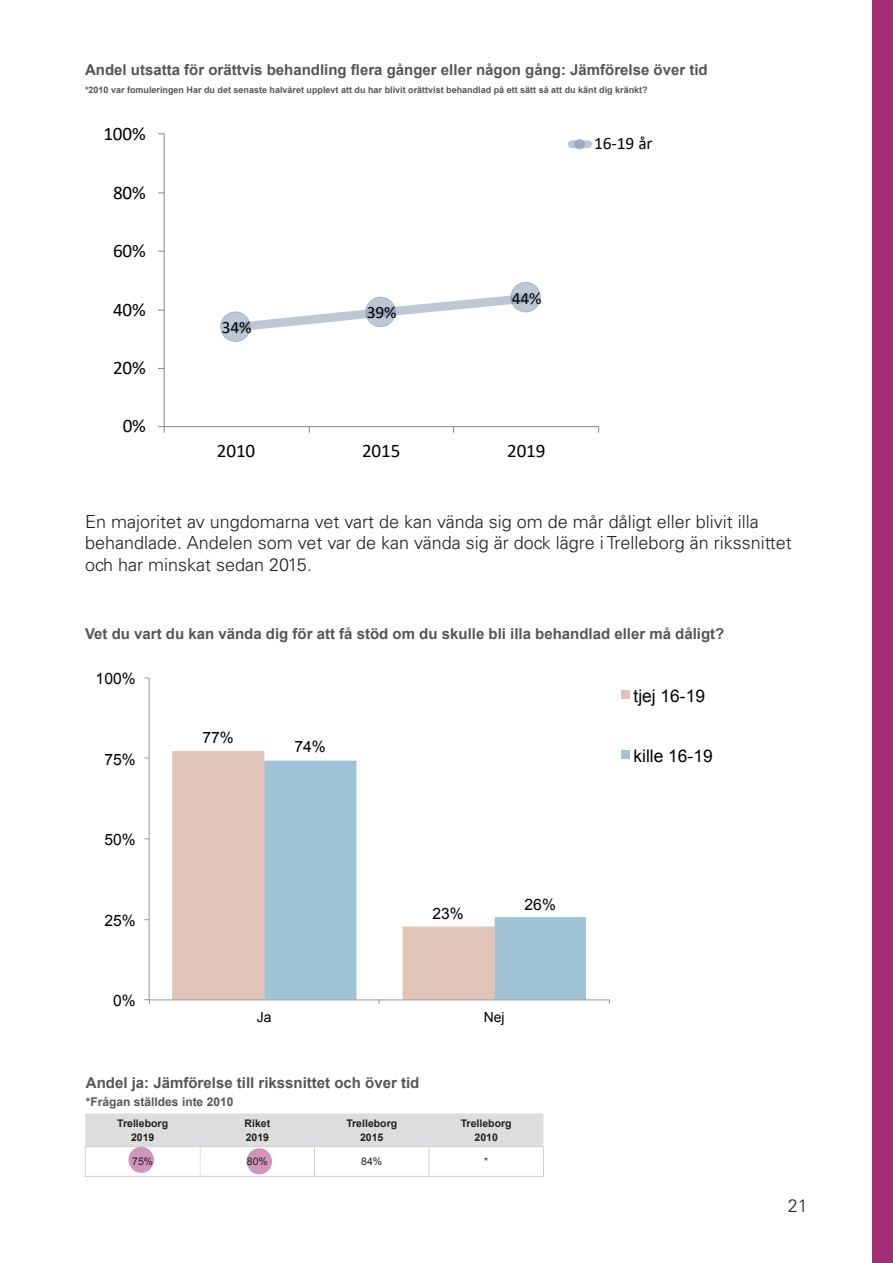
<style>
.page{position:relative;width:893px;height:1263px;background:#fff}
.page>*{position:absolute;margin:0;border:0;box-sizing:border-box;transform-origin:0 0}
.t1{font:19.05px "Calibri";letter-spacing:-.005em;color:#000}
.t2{font:300 18px/21.6px "Univers LT Std";color:#231f20}
.t3{font:17.4px "Arial";color:#000}
.t4{font:17.4px "Calibri";letter-spacing:-.005em;color:#000}
.t5{font:15.6px "Arial";color:#000}
.Bildtext{font:700 15px "Arial";color:#565655}
.t6{font:13.95px "Arial";color:#000}
.Bildtext-2{font:700 12px "Arial";color:#565655}
.Tabellrubrik_C{font:700 10.5px/13.5px "Arial";color:#231f20;text-align:center}
.Tabelltext_C{font:10.5px "Arial";color:#231f20}
.Bildtext-3{font:700 9px "Arial";color:#565655}
</style>
<div class="page">
<div style="left:873px;top:0;width:20px;height:1263px;background:#a12b76"></div>
<hr style="left:164px;top:134px;width:1px;height:293px;background:#868686">
<hr style="left:164px;top:426px;width:435px;height:1px;background:#868686">
<svg style="left:158px;top:426px;width:7px;height:7px"></svg>
<svg style="left:227px;top:289px;width:309px;height:48px"></svg>
<div style="left:221px;top:312px;width:29px;height:29px;background:#7d92ac;border-radius:50%;opacity:.5"></div>
<div style="left:220px;top:312px;width:31px;height:30px;border:1px solid #7d92ac;border-radius:50%"></div>
<div style="left:366px;top:297px;width:29px;height:30px;background:#7d92ac;border-radius:50%;opacity:.5"></div>
<div style="left:365px;top:297px;width:31px;height:30px;border:1px solid #7d92ac;border-radius:50%"></div>
<div style="left:511px;top:282px;width:29px;height:30px;background:#7d92ac;border-radius:50%;opacity:.5"></div>
<div style="left:511px;top:282px;width:30px;height:30px;border:1px solid #7d92ac;border-radius:50%"></div>
<div style="left:572px;top:140px;width:16px;height:8px;background:#bdc8d5"></div>
<div style="left:575px;top:139px;width:9px;height:10px;background:#9cacc0;border-radius:50%"></div>
<div style="left:574px;top:139px;width:11px;height:10px;border:1px solid #7d92ac;border-radius:50%"></div>
<div style="left:172px;top:751px;width:185px;height:248px;background:#e1c4b7"></div>
<svg style="left:264px;top:761px;width:322px;height:238px"></svg>
<hr style="left:149px;top:678px;width:1px;height:322px;background:#979797">
<hr style="left:149px;top:999px;width:460px;height:1px;background:#979797">
<svg style="left:144px;top:999px;width:6px;height:5px"></svg>
<div style="left:621px;top:690px;width:9px;height:9px;background:#e1c4b7"></div>
<div style="left:621px;top:750px;width:9px;height:9px;background:#a0c3d5"></div>
<svg style="left:85px;top:1113px;width:459px;height:64px"></svg>
<p class="Bildtext" style="left:85px;top:60px;width:624px">Andel utsatta för orättvis behandling flera gånger eller någon gång: Jämförelse över tid</p>
<p class="Bildtext-3" style="left:85px;top:84px;width:564px">*2010 var fomuleringen Har du det senaste halvåret upplevt att du har blivit orättvist behandlad på ett sätt så att du känt dig kränkt?</p>
<p class="t1" style="left:103px;top:121px;width:44px">100%</p>
<p class="t1" style="left:113px;top:179px;width:34px">80%</p>
<p class="t1" style="left:113px;top:237px;width:34px">60%</p>
<p class="t1" style="left:113px;top:296px;width:34px">40%</p>
<p class="t1" style="left:113px;top:354px;width:34px">20%</p>
<p class="t1" style="left:123px;top:413px;width:25px">0%</p>
<p class="t4" style="left:594px;top:131px;width:60px">16-19 år</p>
<p class="t4" style="left:222px;top:315px;width:31px">34%</p>
<p class="t4" style="left:367px;top:301px;width:31px">39%</p>
<p class="t4" style="left:512px;top:286px;width:31px">44%</p>
<p class="t1" style="left:217px;top:438px;width:40px">2010</p>
<p class="t1" style="left:362px;top:438px;width:40px">2015</p>
<p class="t1" style="left:507px;top:438px;width:40px">2019</p>
<p class="t2" style="left:85px;top:510px;width:708px">En majoritet av ungdomarna vet vart de kan vända sig om de mår dåligt eller blivit illa behandlade. Andelen som vet var de kan vända sig är dock lägre i Trelleborg än rikssnittet och har minskat sedan 2015.</p>
<p class="Bildtext" style="left:85px;top:624px;width:641px">Vet du vart du kan vända dig för att få stöd om du skulle bli illa behandlad eller må dåligt?</p>
<p class="t5" style="left:96px;top:668px;width:42px">100%</p>
<p class="t5" style="left:104px;top:749px;width:33px">75%</p>
<p class="t5" style="left:104px;top:829px;width:33px">50%</p>
<p class="t5" style="left:104px;top:910px;width:33px">25%</p>
<p class="t5" style="left:202px;top:728px;width:33px">77%</p>
<p class="t5" style="left:295px;top:737px;width:33px">74%</p>
<p class="t5" style="left:433px;top:903px;width:33px">23%</p>
<p class="t5" style="left:525px;top:894px;width:33px">26%</p>
<p class="t5" style="left:113px;top:990px;width:24px">0%</p>
<p class="t6" style="left:257px;top:1008px;width:16px">Ja</p>
<p class="t6" style="left:484px;top:1008px;width:22px">Nej</p>
<p class="Bildtext" style="left:86px;top:1073px;width:335px">Andel ja: Jämförelse till rikssnittet och över tid</p>
<p class="Bildtext-2" style="left:86px;top:1094px;width:149px">*Frågan ställdes inte 2010</p>
<p class="Tabellrubrik_C" style="left:117px;top:1117px;width:52px">Trelleborg</p>
<p class="Tabellrubrik_C" style="left:131px;top:1130px;width:25px">2019</p>
<p class="Tabellrubrik_C" style="left:346px;top:1117px;width:52px">Trelleborg<br>2015</p>
<p class="Tabellrubrik_C" style="left:461px;top:1117px;width:52px">Trelleborg</p>
<p class="Tabellrubrik_C" style="left:245px;top:1117px;width:27px">Riket</p>
<p class="Tabellrubrik_C" style="left:246px;top:1130px;width:25px">2019</p>
<p class="Tabellrubrik_C" style="left:474px;top:1130px;width:25px">2010</p>
<p class="Tabelltext_C" style="left:132px;top:1155px;width:23px">75%</p>
<p class="Tabelltext_C" style="left:247px;top:1155px;width:23px">80%</p>
<p class="Tabelltext_C" style="left:361px;top:1155px;width:23px">84%</p>
<p class="Tabelltext_C" style="left:484px;top:1155px;width:6px">*</p>
<p class="t3" style="left:633px;top:684px;width:73px">tjej 16-19</p>
<p class="t3" style="left:633px;top:745px;width:81px">kille 16-19</p>
<p class="t2" style="left:788px;top:1195px;width:22px">21</p>
</div>
